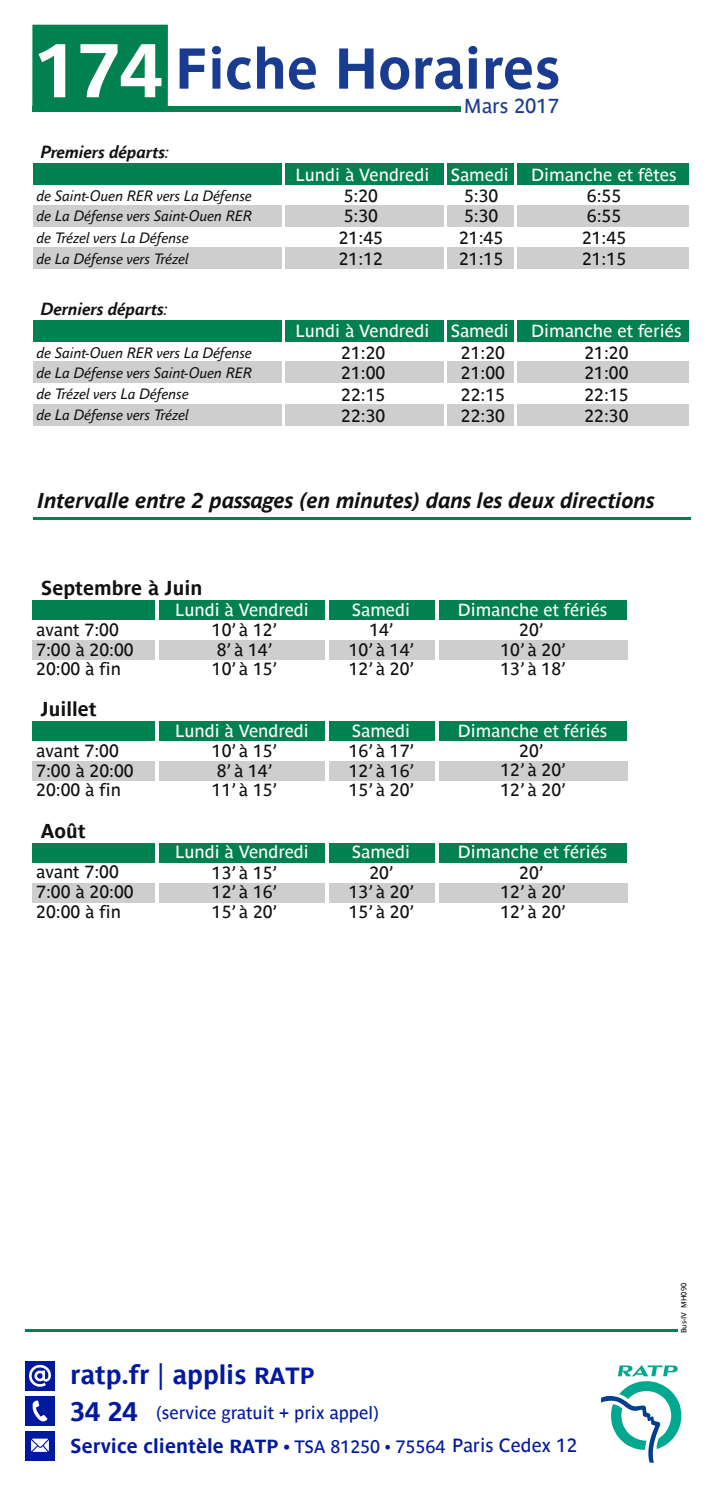
<style>
.page{position:relative;width:709px;height:1489px;background:#fff}
.page>*{position:absolute;margin:0;border:0;box-sizing:border-box;transform-origin:0 0}
.t1{font:700 75px "Parisine TT";color:#fff}
.t2{font:700 57px "Parisine TT";color:#1a3c90}
.t3{font:700 26.75px/37.5px "Parisine TT";color:#00199f}
.t4{font:italic 700 21.25px "Parisine TT";color:#101010}
.t5{font:20.25px "Parisine TT";color:#1a3c90}
.t6{font:700 20px "Parisine TT";color:#00199f}
.t7{font:700 20px "Parisine TT";color:#101010}
.t8{font:17.75px "Parisine TT";color:#00199f}
.t9{font:17.5px/20px "Parisine TT";color:#101010}
.t10{font:17.5px "Parisine TT";color:#fff}
.t11{font:italic 700 17.5px "Parisine Office";color:#101010}
.t12{font:italic 15px/20px "Parisine Office";color:#101010}
.t13{font:7.5px "Parisine TT";color:#101010}
.s1{font-weight:400}
.s2{font-size:23.25px}
.s3{font-size:19px}
.s4{font-size:17.75px}
.s5{font-weight:400;font-size:17.75px}
.s6{font-weight:400;font-size:19px}
</style>
<div class="page">
<svg style="left:601px;top:1365px;width:80px;height:97px"></svg>
<div style="left:25px;top:1360px;width:30px;height:30px;background:#00199f"></div>
<svg style="left:29px;top:1364px;width:22px;height:22px"></svg>
<div style="left:25px;top:1395px;width:30px;height:30px;background:#00199f"></div>
<svg style="left:32px;top:1400px;width:15px;height:21px"></svg>
<div style="left:25px;top:1430px;width:30px;height:30px;background:#00199f"></div>
<svg style="left:31px;top:1438px;width:18px;height:13px"></svg>
<hr style="left:25px;top:1328px;width:652px;height:3px;background:#00814f">
<div style="left:33px;top:600px;width:594px;height:19px;background:#00814f"></div>
<div style="left:32px;top:640px;width:595px;height:20px;background:#cecece"></div>
<hr style="left:436px;top:590px;width:3px;height:85px;background:#fff">
<hr style="left:325px;top:589px;width:3px;height:89px;background:#fff">
<hr style="left:156px;top:591px;width:3px;height:86px;background:#fff">
<div style="left:33px;top:721px;width:594px;height:19px;background:#00814f"></div>
<div style="left:32px;top:761px;width:595px;height:19px;background:#cecece"></div>
<hr style="left:436px;top:711px;width:3px;height:85px;background:#fff">
<hr style="left:325px;top:710px;width:3px;height:88px;background:#fff">
<hr style="left:156px;top:712px;width:3px;height:86px;background:#fff">
<div style="left:33px;top:842px;width:594px;height:20px;background:#00814f"></div>
<div style="left:32px;top:882px;width:595px;height:20px;background:#cecece"></div>
<hr style="left:436px;top:832px;width:3px;height:85px;background:#fff">
<hr style="left:325px;top:832px;width:3px;height:88px;background:#fff">
<hr style="left:156px;top:833px;width:3px;height:87px;background:#fff">
<div style="left:34px;top:164px;width:655px;height:21px;background:#00814f"></div>
<div style="left:33px;top:247px;width:656px;height:22px;background:#cecece"></div>
<div style="left:33px;top:205px;width:656px;height:21px;background:#cecece"></div>
<hr style="left:514px;top:156px;width:3px;height:122px;background:#fff">
<hr style="left:444px;top:154px;width:3px;height:123px;background:#fff">
<hr style="left:282px;top:153px;width:2px;height:129px;background:#fff">
<div style="left:34px;top:320px;width:655px;height:21px;background:#00814f"></div>
<div style="left:33px;top:404px;width:656px;height:21px;background:#cecece"></div>
<div style="left:33px;top:362px;width:656px;height:21px;background:#cecece"></div>
<hr style="left:514px;top:313px;width:3px;height:122px;background:#fff">
<hr style="left:444px;top:311px;width:3px;height:123px;background:#fff">
<hr style="left:282px;top:309px;width:2px;height:130px;background:#fff">
<hr style="left:33px;top:517px;width:658px;height:3px;background:#00814f">
<div style="left:33px;top:107px;width:428px;height:5px;background:#00814f"></div>
<div style="left:32px;top:25px;width:136px;height:86px;background:#00814f"></div>
<h1 class="t1" style="left:36px;top:27px;width:128px">174</h1>
<h2 class="t2" style="left:175px;top:35px;width:387px">Fiche Horaires</h2>
<p class="t5" style="left:464px;top:94px;width:97px">Mars 2017</p>
<p class="t11" style="left:41px;top:139px;width:130px">Premiers départs<span class="s1">:</span></p>
<p class="t12" style="left:37px;top:185px;width:217px">de Saint-Ouen RER vers La Défense de La Défense vers Saint-Ouen RER</p>
<p class="t12" style="left:37px;top:226px;width:153px;line-height:21px">de Trézel vers La Défense de La Défense vers Trézel</p>
<p class="t11" style="left:41px;top:296px;width:129px">Derniers départs<span class="s1">:</span></p>
<p class="t12" style="left:37px;top:342px;width:217px">de Saint-Ouen RER vers La Défense de La Défense vers Saint-Ouen RER</p>
<p class="t12" style="left:37px;top:383px;width:153px;line-height:21px">de Trézel vers La Défense de La Défense vers Trézel</p>
<p class="t10" style="left:296px;top:164px;width:135px">Lundi à Vendredi</p>
<p class="t10" style="left:531px;top:164px;width:147px">Dimanche et fêtes</p>
<p class="t9" style="left:464px;top:186px;width:36px">5:30<br>5:30</p>
<p class="t10" style="left:450px;top:164px;width:60px">Samedi</p>
<p class="t9" style="left:344px;top:186px;width:36px">5:20<br>5:30</p>
<p class="t9" style="left:587px;top:186px;width:36px">6:55<br>6:55</p>
<p class="t9" style="left:339px;top:228px;width:46px">21:45</p>
<p class="t9" style="left:459px;top:228px;width:46px">21:45</p>
<p class="t9" style="left:582px;top:228px;width:46px">21:45</p>
<p class="t9" style="left:339px;top:249px;width:46px">21:12</p>
<p class="t9" style="left:582px;top:249px;width:46px">21:15</p>
<p class="t9" style="left:459px;top:249px;width:46px">21:15</p>
<p class="t10" style="left:296px;top:321px;width:135px">Lundi à Vendredi</p>
<p class="t10" style="left:531px;top:321px;width:152px">Dimanche et feriés</p>
<p class="t9" style="left:461px;top:343px;width:46px">21:20<br>21:00</p>
<p class="t10" style="left:450px;top:321px;width:60px">Samedi</p>
<p class="t9" style="left:341px;top:343px;width:46px">21:20<br>21:00</p>
<p class="t9" style="left:584px;top:343px;width:46px">21:20<br>21:00</p>
<p class="t9" style="left:341px;top:384px;width:46px">22:15</p>
<p class="t9" style="left:461px;top:384px;width:46px">22:15</p>
<p class="t9" style="left:584px;top:384px;width:46px">22:15</p>
<p class="t9" style="left:341px;top:405px;width:46px">22:30</p>
<p class="t9" style="left:584px;top:405px;width:46px">22:30</p>
<p class="t9" style="left:461px;top:405px;width:46px">22:30</p>
<p class="t4" style="left:38px;top:489px;width:618px">Intervalle entre 2 passages (en minutes) dans les deux directions</p>
<p class="t7" style="left:41px;top:576px;width:163px">Septembre à Juin</p>
<p class="t10" style="left:175px;top:599px;width:135px">Lundi à Vendredi</p>
<p class="t10" style="left:352px;top:599px;width:60px">Samedi</p>
<p class="t10" style="left:458px;top:599px;width:151px">Dimanche et fériés</p>
<p class="t9" style="left:36px;top:619px;width:84px">avant 7:00</p>
<p class="t9" style="left:36px;top:659px;width:86px">20:00 à fin</p>
<p class="t9" style="left:36px;top:639px;width:99px">7:00 à 20:00</p>
<p class="t9" style="left:212px;top:620px;width:67px">10’ à 12’</p>
<p class="t9" style="left:212px;top:659px;width:67px">10’ à 15’</p>
<p class="t9" style="left:217px;top:639px;width:57px">8’ à 14’</p>
<p class="t9" style="left:369px;top:620px;width:26px">14’</p>
<p class="t9" style="left:349px;top:659px;width:67px">12’ à 20’</p>
<p class="t9" style="left:349px;top:639px;width:67px">10’ à 14’</p>
<p class="t9" style="left:519px;top:620px;width:26px">20’</p>
<p class="t9" style="left:500px;top:639px;width:67px">10’ à 20’</p>
<p class="t9" style="left:500px;top:659px;width:67px">13’ à 18’</p>
<p class="t7" style="left:41px;top:697px;width:57px">Juillet</p>
<p class="t10" style="left:175px;top:720px;width:135px">Lundi à Vendredi</p>
<p class="t10" style="left:352px;top:720px;width:60px">Samedi</p>
<p class="t10" style="left:458px;top:720px;width:151px">Dimanche et fériés</p>
<p class="t9" style="left:36px;top:740px;width:84px">avant 7:00</p>
<p class="t9" style="left:36px;top:780px;width:86px">20:00 à fin</p>
<p class="t9" style="left:36px;top:760px;width:99px">7:00 à 20:00</p>
<p class="t9" style="left:212px;top:740px;width:67px">10’ à 15’</p>
<p class="t9" style="left:212px;top:780px;width:67px">11’ à 15’</p>
<p class="t9" style="left:217px;top:760px;width:57px">8’ à 14’</p>
<p class="t9" style="left:349px;top:740px;width:67px">16’ à 17’</p>
<p class="t9" style="left:349px;top:780px;width:67px">15’ à 20’</p>
<p class="t9" style="left:349px;top:760px;width:67px">12’ à 16’</p>
<p class="t9" style="left:519px;top:740px;width:26px">20’</p>
<p class="t9" style="left:500px;top:760px;width:67px">12’ à 20’</p>
<p class="t9" style="left:500px;top:780px;width:67px">12’ à 20’</p>
<p class="t7" style="left:41px;top:819px;width:46px">Août</p>
<p class="t10" style="left:175px;top:842px;width:135px">Lundi à Vendredi</p>
<p class="t10" style="left:352px;top:842px;width:60px">Samedi</p>
<p class="t10" style="left:458px;top:842px;width:151px">Dimanche et fériés</p>
<p class="t9" style="left:36px;top:862px;width:84px">avant 7:00</p>
<p class="t9" style="left:36px;top:901px;width:86px">20:00 à fin</p>
<p class="t9" style="left:36px;top:882px;width:99px">7:00 à 20:00</p>
<p class="t9" style="left:212px;top:862px;width:67px">13’ à 15’</p>
<p class="t9" style="left:212px;top:901px;width:67px">15’ à 20’</p>
<p class="t9" style="left:212px;top:882px;width:67px">12’ à 16’</p>
<p class="t9" style="left:369px;top:862px;width:26px">20’</p>
<p class="t9" style="left:349px;top:901px;width:67px">15’ à 20’</p>
<p class="t9" style="left:349px;top:882px;width:67px">13’ à 20’</p>
<p class="t9" style="left:519px;top:862px;width:26px">20’</p>
<p class="t9" style="left:500px;top:882px;width:67px">12’ à 20’</p>
<p class="t9" style="left:500px;top:901px;width:67px">12’ à 20’</p>
<h3 class="t3" style="left:70px;top:1355px;width:246px">ratp.fr <span class="s1">|</span> applis <span class="s2">RATP<br></span>34 24</h3>
<p class="t8" style="left:156px;top:1401px;width:224px">(service gratuit + prix appel)</p>
<p class="t6" style="left:70px;top:1433px;width:508px">Service clientèle <span class="s3">RATP</span> <span class="s4">•</span> <span class="s5">TSA 81250 • 75564</span> <span class="s6">Paris Cedex 12</span></p>
<p class="t13" style="left:679px;top:1333px;width:52px;rotate:-90deg">Bus-IV MH090</p>
</div>
